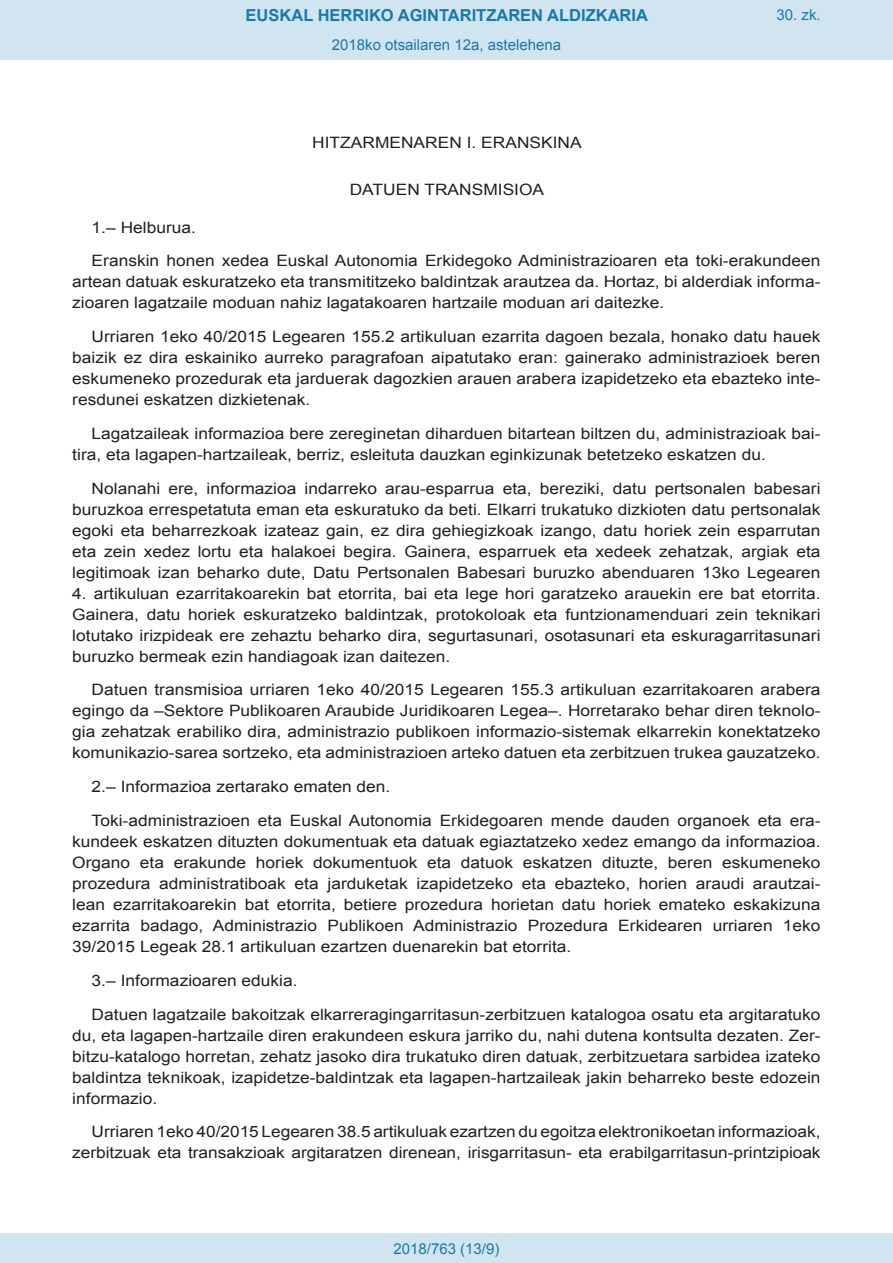
<style>
.page{position:relative;width:893px;height:1263px;background:#fff}
.page>*{position:absolute;margin:0;border:0;box-sizing:border-box;transform-origin:0 0}
.t1{font:700 16.5px "Arial";color:#1879ad}
.BOPVDetalle{font:15.6px/21px "Arial";color:#231f20;text-align:justify;scale:1.11 1}
.BOPVClave{font:15.6px "Arial";color:#231f20;scale:1.11 1}
.Paginacion_Centro{font:15px "Arial";color:#1879ad}
</style>
<div class="page">
<div style="left:0;top:0;width:893px;height:60px;background:#d0e5f0"></div>
<div style="left:0;top:1233px;width:893px;height:30px;background:#d0e5f0"></div>
<p class="t1" style="left:246px;top:4px;width:404px">EUSKAL HERRIKO AGINTARITZAREN ALDIZKARIA</p>
<p class="Paginacion_Centro" style="left:332px;top:35px;width:231px">2018ko otsailaren 12a, astelehena</p>
<p class="BOPVClave" style="left:312px;top:132px;width:244px">HITZARMENAREN I. ERANSKINA</p>
<p class="BOPVClave" style="left:350px;top:179px;width:177px">DATUEN TRANSMISIOA</p>
<p class="Paginacion_Centro" style="left:776px;top:5px;width:46px">30. zk.</p>
<p class="BOPVDetalle" style="left:92px;top:217px;width:96px">1.– Helburua.</p>
<p class="BOPVDetalle" style="left:72px;top:251px;width:676px;text-indent:19px">Eranskin honen xedea Euskal Autonomia Erkidegoko Administrazioaren eta toki-erakundeen artean datuak eskuratzeko eta transmititzeko baldintzak arautzea da. Hortaz, bi alderdiak informa&shy;zioaren lagatzaile moduan nahiz lagatakoaren hartzaile moduan ari daitezke.</p>
<p class="BOPVDetalle" style="left:72px;top:326px;width:676px;text-indent:19px">Urriaren 1eko 40/2015 Legearen 155.2 artikuluan ezarrita dagoen bezala, honako datu hauek baizik ez dira eskainiko aurreko paragrafoan aipatutako eran: gainerako administrazioek beren eskumeneko prozedurak eta jarduerak dagozkien arauen arabera izapidetzeko eta ebazteko inte&shy;resdunei eskatzen dizkietenak.</p>
<p class="BOPVDetalle" style="left:72px;top:423px;width:676px;text-indent:19px">Lagatzaileak informazioa bere zereginetan diharduen bitartean biltzen du, administrazioak bai&shy;tira, eta lagapen-hartzaileak, berriz, esleituta dauzkan eginkizunak betetzeko eskatzen du.</p>
<p class="BOPVDetalle" style="left:72px;top:478px;width:676px;text-indent:19px">Nolanahi ere, informazioa indarreko arau-esparrua eta, bereziki, datu pertsonalen babesari buruzkoa errespetatuta eman eta eskuratuko da beti. Elkarri trukatuko dizkioten datu pertsonalak egoki eta beharrezkoak izateaz gain, ez dira gehiegizkoak izango, datu horiek zein esparrutan eta zein xedez lortu eta halakoei begira. Gainera, esparruek eta xedeek zehatzak, argiak eta legitimoak izan beharko dute, Datu Pertsonalen Babesari buruzko abenduaren 13ko Legearen</p>
<p class="BOPVDetalle" style="left:72px;top:583px;width:676px">4. artikuluan ezarritakoarekin bat etorrita, bai eta lege hori garatzeko arauekin ere bat etorrita.<br>Gainera, datu horiek eskuratzeko baldintzak, protokoloak eta funtzionamenduari zein teknikari lotutako irizpideak ere zehaztu beharko dira, segurtasunari, osotasunari eta eskuragarritasunari buruzko bermeak ezin handiagoak izan daitezen.</p>
<p class="BOPVDetalle" style="left:72px;top:680px;width:676px;text-indent:19px">Datuen transmisioa urriaren 1eko 40/2015 Legearen 155.3 artikuluan ezarritakoaren arabera egingo da –Sektore Publikoaren Araubide Juridikoaren Legea–. Horretarako behar diren teknolo&shy;gia zehatzak erabiliko dira, administrazio publikoen informazio-sistemak elkarrekin konektatzeko komunikazio-sarea sortzeko, eta administrazioen arteko datuen eta zerbitzuen trukea gauzatzeko.</p>
<p class="BOPVDetalle" style="left:92px;top:776px;width:271px">2.– Informazioa zertarako ematen den.</p>
<p class="BOPVDetalle" style="left:72px;top:810px;width:676px;text-indent:19px">Toki-administrazioen eta Euskal Autonomia Erkidegoaren mende dauden organoek eta era&shy;kundeek eskatzen dituzten dokumentuak eta datuak egiaztatzeko xedez emango da informazioa.<br>Organo eta erakunde horiek dokumentuok eta datuok eskatzen dituzte, beren eskumeneko prozedura administratiboak eta jarduketak izapidetzeko eta ebazteko, horien araudi arautzai&shy;lean ezarritakoarekin bat etorrita, betiere prozedura horietan datu horiek emateko eskakizuna ezarrita badago, Administrazio Publikoen Administrazio Prozedura Erkidearen urriaren 1eko 39/2015 Legeak 28.1 artikuluan ezartzen duenarekin bat etorrita.</p>
<p class="BOPVDetalle" style="left:92px;top:970px;width:187px">3.– Informazioaren edukia.</p>
<p class="BOPVDetalle" style="left:72px;top:1004px;width:676px;text-indent:19px">Datuen lagatzaile bakoitzak elkarreragingarritasun-zerbitzuen katalogoa osatu eta argitaratuko du, eta lagapen-hartzaile diren erakundeen eskura jarriko du, nahi dutena kontsulta dezaten. Zer&shy;bitzu-katalogo horretan, zehatz jasoko dira trukatuko diren datuak, zerbitzuetara sarbidea izateko baldintza teknikoak, izapidetze-baldintzak eta lagapen-hartzaileak jakin beharreko beste edozein informazio.</p>
<p class="BOPVDetalle" style="left:72px;top:1121px;width:676px;text-align:right">Urriaren 1eko 40/2015 Legearen 38.5 artikuluak ezartzen du egoitza elektronikoetan informazioak, zerbitzuak eta transakzioak argitaratzen direnean, irisgarritasun- eta erabilgarritasun-printzipioak</p>
<p class="Paginacion_Centro" style="left:393px;top:1238px;width:107px">2018/763 (13/9)</p>
</div>
